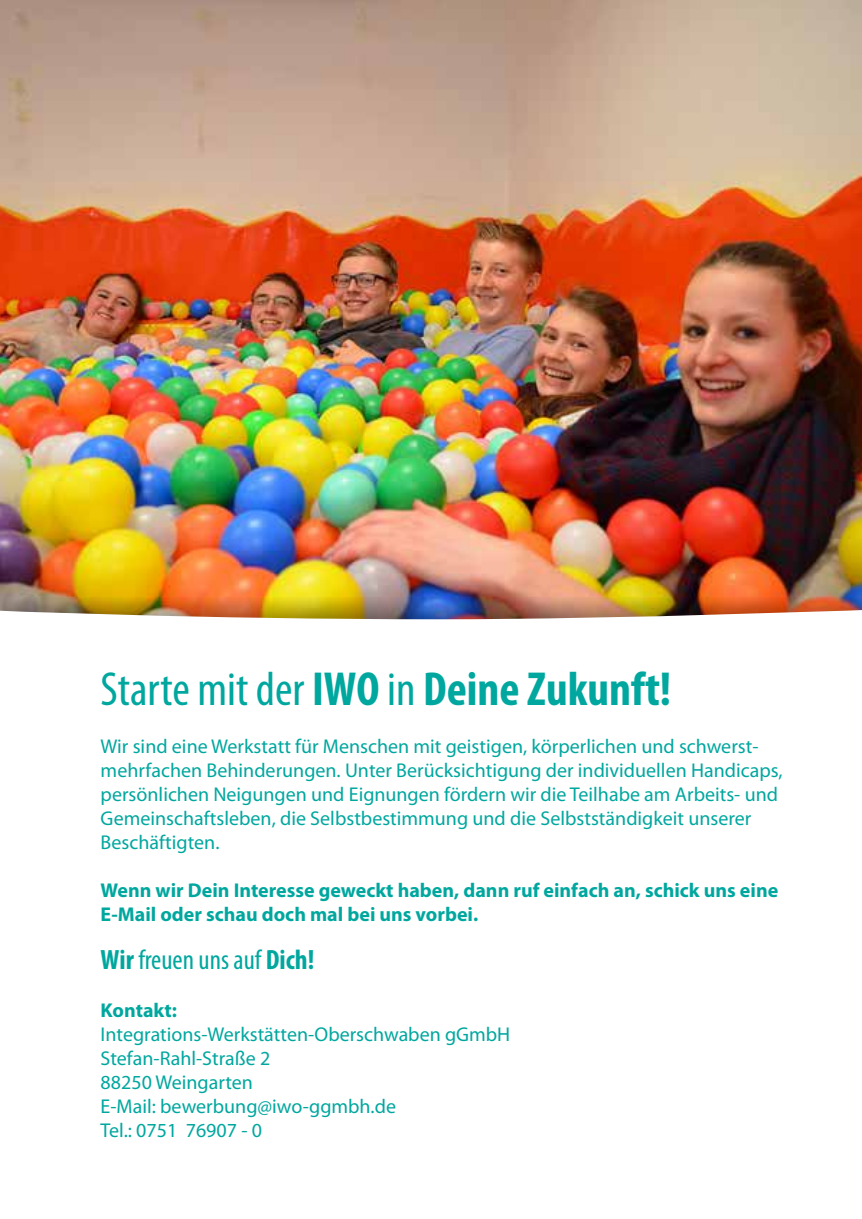
<style>
.page{position:relative;width:862px;height:1219px;background:#fff}
.page>*{position:absolute;margin:0;border:0;box-sizing:border-box;transform-origin:0 0}
.t1{font:700 condensed 48px "Myriad Pro";color:#00a79f}
.t2{font:condensed 28px "Myriad Pro";color:#00a79f}
.t3{font:20px/24px "Myriad Pro";color:#00a79f}
.t4{font:700 20px/24px "Myriad Pro";color:#00a79f}
.s1{font-weight:400}
.s2{font-weight:700}
</style>
<div class="page">
<img style="left:0;top:0;width:862px;height:597px">
<div style="left:0;top:597px;width:862px;height:104px;background:#000;opacity:.79"></div>
<svg style="left:0;top:609px;width:862px;height:92px"></svg>
<h1 class="t1" style="left:101px;top:659px;width:572px"><span class="s1">Starte mit der</span> IWO <span class="s1">in</span> Deine Zukunft!</h1>
<p class="t3" style="left:101px;top:734px;width:683px">Wir sind eine Werkstatt für Menschen mit geistigen, körperlichen und schwerst&shy;mehrfachen Behinderungen. Unter Berücksichtigung der individuellen Handicaps, persönlichen Neigungen und Eignungen fördern wir die Teilhabe am Arbeits- und Gemeinschaftsleben, die Selbstbestimmung und die Selbstständigkeit unserer Beschäftigten.</p>
<p class="t4" style="left:101px;top:878px;width:679px">Wenn wir Dein Interesse geweckt haben, dann ruf einfach an, schick uns eine<br>E-Mail oder schau doch mal bei uns vorbei.</p>
<h2 class="t2" style="left:101px;top:943px;width:215px"><span class="s2">Wir</span> freuen uns auf <span class="s2">Dich!</span></h2>
<p class="t4" style="left:101px;top:998px;width:78px">Kontakt:</p>
<p class="t3" style="left:101px;top:1022px;width:411px">Integrations-Werkstätten-Oberschwaben gGmbH<br>Stefan-Rahl-Straße 2<br>88250 Weingarten<br>E-Mail: bewerbung@iwo-ggmbh.de<br>Tel.: 0751 76907 - 0</p>
</div>
